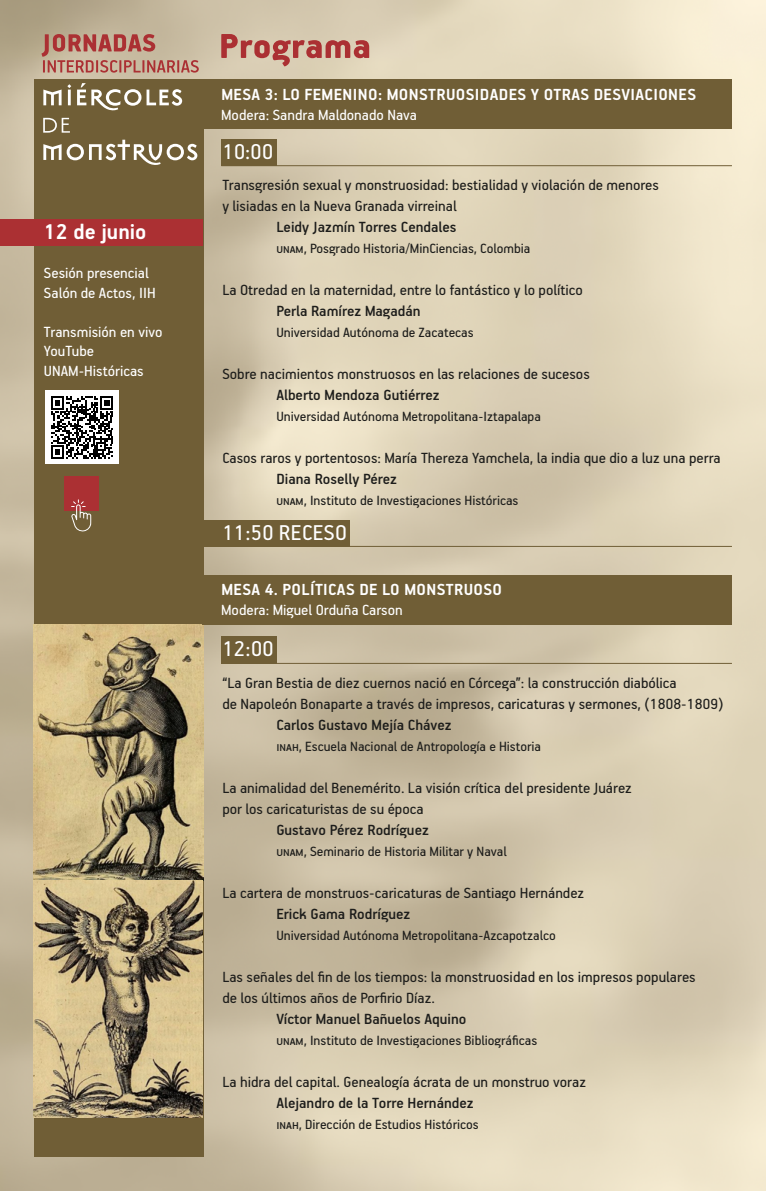
<style>
.page{position:relative;width:766px;height:1191px;background:#fff}
.page>*{position:absolute;margin:0;border:0;box-sizing:border-box;transform-origin:0 0}
.t1{font:24px "PF Handbook Pro";letter-spacing:.02em;color:#fff}
.t2{font:24px "PF Handbook Pro";color:#fff}
.t3{font:700 24px "PF Handbook Pro";color:#fff}
.t4{font:700 18px "PF Handbook Pro";letter-spacing:.02em;color:#fff}
.t5{font:16.5px/21px "PF Handbook Pro";color:#1d1d1b}
.t6{font:500 16.5px "PF Handbook Pro";color:#1d1d1b}
.t7{font:16.5px/19.5px "PF Handbook Pro";color:#fff}
.t8{font:15px "PF Handbook Pro";color:#1d1d1b}
</style>
<div class="page">
<img style="left:0;top:0;width:765px;height:1191px">
<svg style="left:41px;top:34px;width:158px;height:39px;background:#be8f7e"></svg>
<div style="left:34px;top:79px;width:169px;height:1078px;background:#705e36"></div>
<svg style="left:43px;top:84px;width:28px;height:21px"></svg>
<svg style="left:77px;top:83px;width:105px;height:28px"></svg>
<svg style="left:43px;top:118px;width:27px;height:15px"></svg>
<svg style="left:43px;top:140px;width:154px;height:25px"></svg>
<div style="left:0;top:219px;width:203px;height:27px;background:#ab3033"></div>
<svg style="left:221px;top:34px;width:148px;height:33px;background:#c99787"></svg>
<img style="left:34px;top:624px;width:170px;height:494px">
<div style="left:203px;top:79px;width:528px;height:50px;background:#705e36"></div>
<div style="left:203px;top:574px;width:528px;height:50px;background:#705e36"></div>
<div style="left:45px;top:391px;width:74px;height:73px;background:#fff"></div>
<svg style="left:51px;top:396px;width:62px;height:63px"></svg>
<div style="left:203px;top:519px;width:147px;height:27px;background:#705e36"></div>
<hr style="left:221px;top:546px;width:510px;height:1px;background:#705e36">
<div style="left:221px;top:636px;width:55px;height:27px;background:#705e36"></div>
<hr style="left:221px;top:663px;width:510px;height:1px;background:#705e36">
<div style="left:221px;top:139px;width:55px;height:26px;background:#705e36"></div>
<hr style="left:221px;top:165px;width:510px;height:1px;background:#705e36">
<div style="left:64px;top:476px;width:34px;height:34px;background:#ab3033"></div>
<svg style="left:71px;top:499px;width:20px;height:33px"></svg>
<h1 class="t3" style="left:44px;top:217px;width:104px">12 de junio</h1>
<p class="t7" style="left:44px;top:263px;width:113px">Sesión presencial<br>Salón de Actos, IIH</p>
<p class="t7" style="left:44px;top:321px;width:120px">Transmisión en vivo<br>YouTube<br>UNAM-Históricas</p>
<p class="t4" style="left:221px;top:84px;width:476px">MESA 3: LO FEMENINO: MONSTRUOSIDADES Y OTRAS DESVIACIONES</p>
<p class="t7" style="left:221px;top:104px;width:197px">Modera: Sandra Maldonado Nava</p>
<h1 class="t2" style="left:222px;top:137px;width:52px">10:00</h1>
<p class="t5" style="left:222px;top:174px;width:438px">Transgresión sexual y monstruosidad: bestialidad y violación de menores y lisiadas en la Nueva Granada virreinal</p>
<p class="t6" style="left:276px;top:216px;width:181px">Leidy Jazmín Torres Cendales</p>
<p class="t8" style="left:276px;top:239px;width:255px">unam, Posgrado Historia/MinCiencias, Colombia</p>
<p class="t5" style="left:222px;top:279px;width:362px">La Otredad en la maternidad, entre lo fantástico y lo político</p>
<p class="t6" style="left:276px;top:300px;width:146px">Perla Ramírez Magadán</p>
<p class="t8" style="left:276px;top:323px;width:199px">Universidad Autónoma de Zacatecas</p>
<p class="t5" style="left:222px;top:363px;width:369px">Sobre nacimientos monstruosos en las relaciones de sucesos</p>
<p class="t6" style="left:276px;top:384px;width:165px">Alberto Mendoza Gutiérrez</p>
<p class="t8" style="left:276px;top:407px;width:266px">Universidad Autónoma Metropolitana-Iztapalapa</p>
<p class="t5" style="left:222px;top:447px;width:500px">Casos raros y portentosos: María Thereza Yamchela, la india que dio a luz una perra</p>
<p class="t6" style="left:276px;top:468px;width:122px">Diana Roselly Pérez</p>
<p class="t8" style="left:276px;top:491px;width:243px">unam, Instituto de Investigaciones Históricas</p>
<h1 class="t1" style="left:222px;top:518px;width:126px">11:50 RECESO</h1>
<p class="t4" style="left:221px;top:579px;width:282px">MESA 4. POLÍTICAS DE LO MONSTRUOSO</p>
<p class="t7" style="left:221px;top:599px;width:183px">Modera: Miguel Orduña Carson</p>
<h1 class="t2" style="left:222px;top:634px;width:53px">12:00</h1>
<p class="t5" style="left:222px;top:672px;width:502px">“La Gran Bestia de diez cuernos nació en Córcega”: la construcción diabólica<br>de Napoleón Bonaparte a través de impresos, caricaturas y sermones, (1808-1809)</p>
<p class="t6" style="left:276px;top:714px;width:177px">Carlos Gustavo Mejía Chávez</p>
<p class="t8" style="left:276px;top:737px;width:266px">inah, Escuela Nacional de Antropología e Historia</p>
<p class="t5" style="left:222px;top:777px;width:411px">La animalidad del Benemérito. La visión crítica del presidente Juárez por los caricaturistas de su época</p>
<p class="t6" style="left:276px;top:819px;width:154px">Gustavo Pérez Rodríguez</p>
<p class="t8" style="left:276px;top:842px;width:232px">unam, Seminario de Historia Militar y Naval</p>
<p class="t5" style="left:222px;top:882px;width:363px">La cartera de monstruos-caricaturas de Santiago Hernández</p>
<p class="t6" style="left:276px;top:903px;width:135px">Erick Gama Rodríguez</p>
<p class="t8" style="left:276px;top:926px;width:281px">Universidad Autónoma Metropolitana-Azcapotzalco</p>
<p class="t5" style="left:222px;top:966px;width:474px">Las señales del fin de los tiempos: la monstruosidad en los impresos populares de los últimos años de Porfirio Díaz.</p>
<p class="t6" style="left:276px;top:1008px;width:191px">Víctor Manuel Bañuelos Aquino</p>
<p class="t8" style="left:276px;top:1031px;width:262px">unam, Instituto de Investigaciones Bibliográficas</p>
<p class="t5" style="left:222px;top:1071px;width:365px">La hidra del capital. Genealogía ácrata de un monstruo voraz</p>
<p class="t6" style="left:276px;top:1092px;width:199px">Alejandro de la Torre Hernández</p>
<p class="t8" style="left:276px;top:1115px;width:204px">inah, Dirección de Estudios Históricos</p>
</div>
